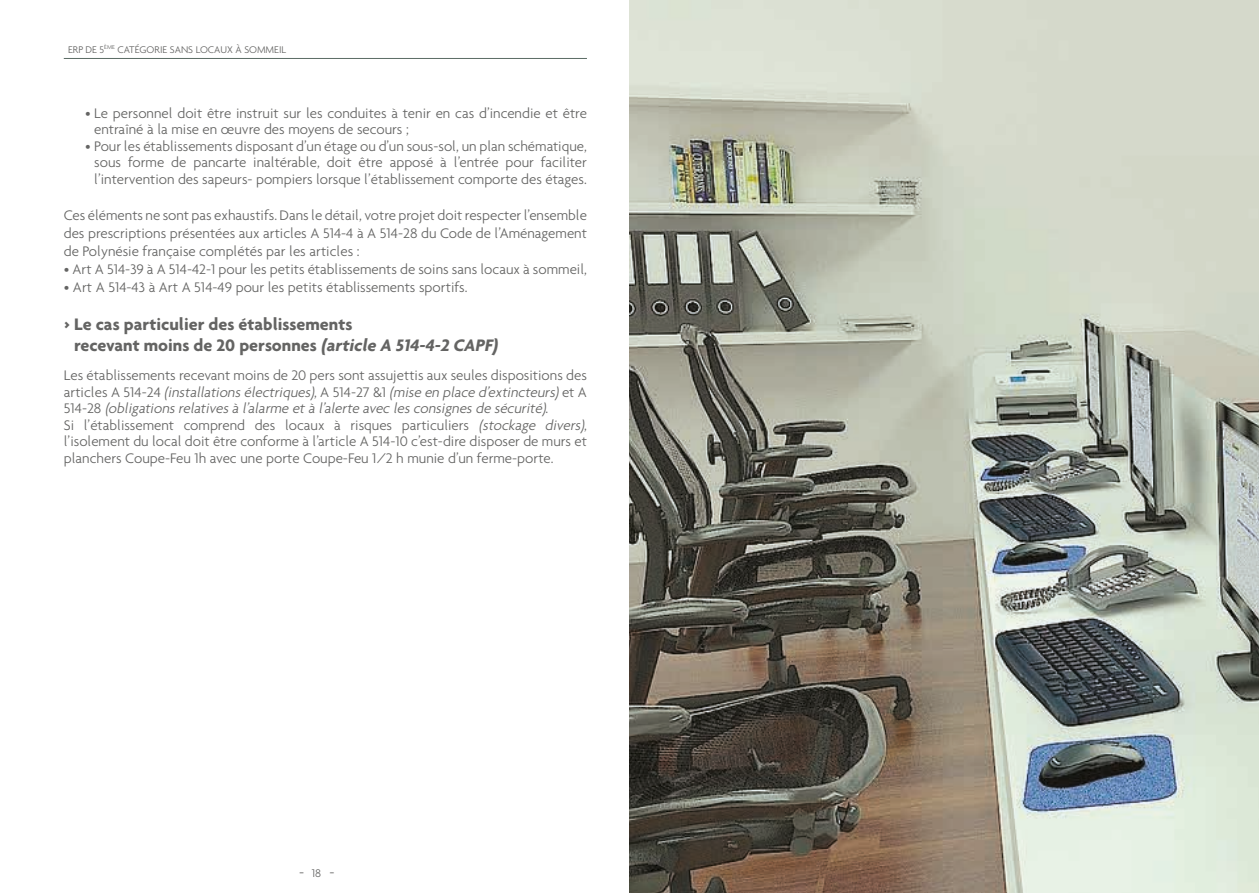
<style>
.page{position:relative;width:1259px;height:893px;background:#fff}
.page>*{position:absolute;margin:0;border:0;box-sizing:border-box;transform-origin:0 0}
.t1{font:700 18px/21px "Agenda";color:#646463}
.t2{font:300 15px/16.5px "Agenda";color:#646463}
.t3{font:300 12px "Agenda";color:#646463}
.t4{font:300 10.5px "Agenda";color:#646463}
.s1{font-style:italic}
</style>
<div class="page">
<hr style="left:64px;top:58px;width:523px;height:1px;background:#5b6b64">
<img style="left:629px;top:0;width:630px;height:893px">
<p class="t4" style="left:68px;top:43px;width:220px">ERP DE 5<sup>ÈME</sup> CATÉGORIE SANS LOCAUX À SOMMEIL</p>
<p class="t2" style="left:94px;top:104px;width:494px;text-indent:-9px">• Le personnel doit être instruit sur les conduites à tenir en cas d’incendie et être entraîné à la mise en œuvre des moyens de secours ;</p>
<p class="t2" style="left:94px;top:137px;width:494px;text-align:justify;text-indent:-9px">• Pour les établissements disposant d’un étage ou d’un sous-sol, un plan schématique, sous forme de pancarte inaltérable, doit être apposé à l’entrée pour faciliter l’intervention des sapeurs- pompiers lorsque l’établissement comporte des étages.</p>
<p class="t2" style="left:64px;top:206px;width:524px;line-height:18px;text-align:justify">Ces éléments ne sont pas exhaustifs. Dans le détail, votre projet doit respecter l’ensemble des prescriptions présentées aux articles A 514-4 à A 514-28 du Code de l’Aménagement de Polynésie française complétés par les articles :</p>
<p class="t2" style="left:64px;top:260px;width:524px">• Art A 514-39 à A 514-42-1 pour les petits établissements de soins sans locaux à sommeil,</p>
<p class="t2" style="left:64px;top:278px;width:405px">• Art A 514-43 à Art A 514-49 pour les petits établissements sportifs.</p>
<p class="t1" style="left:74px;top:313px;width:429px;text-indent:-10px">&gt; Le cas particulier des établissements<br>recevant moins de 20 personnes <span class="s1">(article A 514-4-2 CAPF)</span></p>
<p class="t2" style="left:64px;top:367px;width:525px">Les établissements recevant moins de 20 pers sont assujettis aux seules dispositions des a r t i c l e s A 5 1 4 - 2 4 <span class="s1">(installationsélectriques)</span>, A 5 1 4 - 2 7 &amp;1 <span class="s1">(mise en place d’extincteurs)</span>e t A 5 1 4 - 2 8 <span class="s1">(obligationsrelativesà l’alarme età l’alerte avec lesconsignesde sécurité)</span>.<br>Si l’établissement comprend des locaux à risques particuliers <span class="s1">(stockage divers)</span>, l’isolement du local doit être conforme à l’article A 514-10 c’est-dire disposer de murs et planchers Coupe-Feu 1h avec une porte Coupe-Feu 1/2 h munie d’un ferme-porte.</p>
<p class="t3" style="left:312px;top:867px;width:11px">18</p>
<p class="t2" style="left:299px;top:864px;width:37px">- -</p>
</div>
